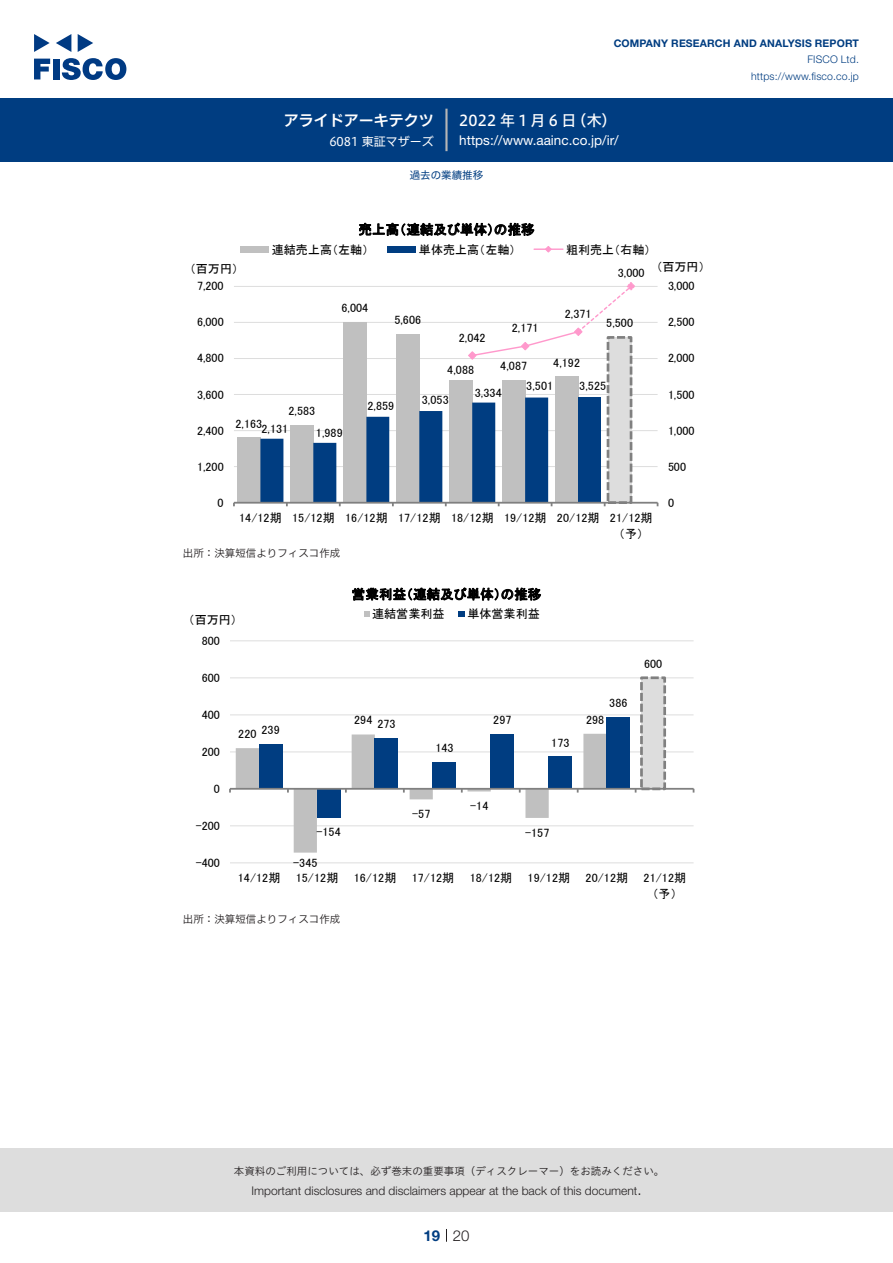
<style>
.page{position:relative;width:893px;height:1263px;background:#fff}
.page>*{position:absolute;margin:0;border:0;box-sizing:border-box;transform-origin:0 0}
.t1{font:15px "Hiragino UD Sans F Std N W5";letter-spacing:.21em;color:#fff}
.t2{font:15px "Hiragino UD Sans F Std N W6";color:#fff}
.t3{font:300 15px "Helvetica Neue LT Std";color:#231f20}
.t4{font:700 15px "Helvetica Neue LT Std";color:#003d81}
.t5{font:13.5px "MS P Gothic";color:#000}
.t6{font:13.5px "Helvetica Neue LT Std";color:#fff}
.t7{font:12.15px "MS P Gothic";color:#000}
.t8{font:12px "MS P Gothic";letter-spacing:.005em;color:#000}
.t9{font:300 12px "Helvetica Neue LT Std";color:#231f20}
.t10{font:12px "Hiragino UD Sans F Std N W4";color:#fff}
.t11{font:10.5px "Hiragino UD Sans Std W3";color:#231f20}
.t12{font:700 10.5px "Helvetica Neue LT Std";letter-spacing:.015em;color:#003d81}
.t13{font:300 10.5px/16.5px "Helvetica Neue LT Std";letter-spacing:.015em;color:#003d81;text-align:right}
.t14{font:10.5px "Hiragino UD Sans F Std N W3";color:#231f20}
.t15{font:10.5px "Hiragino UD Sans F Std N W4";color:#003d81}
</style>
<div class="page">
<div style="left:0;top:1148px;width:893px;height:64px;background:#ddd"></div>
<svg style="left:34px;top:59px;width:16px;height:20px"></svg>
<div style="left:53px;top:59px;width:6px;height:20px;background:#003a83"></div>
<svg style="left:62px;top:58px;width:64px;height:22px"></svg>
<svg style="left:34px;top:34px;width:16px;height:18px"></svg>
<svg style="left:78px;top:34px;width:15px;height:18px"></svg>
<svg style="left:56px;top:34px;width:15px;height:18px"></svg>
<div style="left:0;top:98px;width:893px;height:64px;background:#003d81"></div>
<hr style="left:445px;top:109px;width:3px;height:42px;background:#b5b5b6">
<svg style="left:446px;top:1229px;width:1px;height:13px"></svg>
<hr style="left:234px;top:466px;width:424px;height:1px;background:#ddd">
<hr style="left:234px;top:430px;width:424px;height:1px;background:#ddd">
<hr style="left:234px;top:394px;width:424px;height:1px;background:#ddd">
<hr style="left:234px;top:358px;width:424px;height:1px;background:#ddd">
<hr style="left:234px;top:322px;width:424px;height:1px;background:#ddd">
<hr style="left:234px;top:286px;width:424px;height:1px;background:#ddd">
<div style="left:237px;top:438px;width:23px;height:65px;background:#c0c0c0"></div>
<div style="left:343px;top:322px;width:23px;height:181px;background:#c0c0c0"></div>
<div style="left:396px;top:334px;width:23px;height:169px;background:#c0c0c0"></div>
<div style="left:449px;top:380px;width:23px;height:123px;background:#c0c0c0"></div>
<div style="left:502px;top:380px;width:23px;height:123px;background:#c0c0c0"></div>
<div style="left:555px;top:377px;width:23px;height:126px;background:#c0c0c0"></div>
<div style="left:608px;top:337px;width:23px;height:166px;background:#ddd"></div>
<div style="left:607px;top:336px;width:25px;height:168px;border:3px dashed #808080"></div>
<div style="left:578px;top:397px;width:23px;height:106px;background:#003d81"></div>
<hr style="left:234px;top:502px;width:424px;height:2px;background:#808080">
<svg style="left:260px;top:397px;width:292px;height:109px"></svg>
<svg style="left:468px;top:282px;width:167px;height:78px"></svg>
<div style="left:240px;top:246px;width:29px;height:6px;background:#c0c0c0"></div>
<div style="left:387px;top:246px;width:29px;height:6px;background:#003d81"></div>
<hr style="left:534px;top:248px;width:29px;height:2px;background:#f9c">
<svg style="left:544px;top:246px;width:8px;height:7px"></svg>
<hr style="left:230px;top:862px;width:464px;height:1px;background:#ddd">
<hr style="left:230px;top:825px;width:464px;height:1px;background:#ddd">
<hr style="left:230px;top:751px;width:464px;height:1px;background:#ddd">
<hr style="left:230px;top:714px;width:464px;height:1px;background:#ddd">
<hr style="left:230px;top:677px;width:464px;height:1px;background:#ddd">
<hr style="left:230px;top:640px;width:464px;height:1px;background:#ddd">
<div style="left:641px;top:678px;width:24px;height:111px;background:#ddd"></div>
<div style="left:640px;top:676px;width:26px;height:114px;border:3px dashed #808080"></div>
<div style="left:607px;top:717px;width:23px;height:72px;background:#003d81"></div>
<hr style="left:230px;top:788px;width:464px;height:2px;background:#808080">
<svg style="left:229px;top:734px;width:378px;height:119px"></svg>
<svg style="left:364px;top:611px;width:6px;height:6px"></svg>
<svg style="left:459px;top:611px;width:6px;height:6px"></svg>
<p class="t2" style="left:284px;top:109px;width:152px">アライドアーキテクツ</p>
<p class="t10" style="left:329px;top:132px;width:106px">6081 東証マザーズ</p>
<p class="t12" style="left:614px;top:37px;width:247px">COMPANY RESEARCH AND ANALYSIS REPORT</p>
<p class="t13" style="left:751px;top:51px;width:109px">FISCO Ltd. https://www.fisco.co j p.</p>
<p class="t1" style="left:459px;top:109px;width:119px">2022年1月6日</p>
<p class="t1" style="left:572px;top:109px;width:46px">（木(</p>
<p class="t6" style="left:459px;top:132px;width:161px">https://www.aainc. c o j p. /i r/</p>
<p class="t15" style="left:410px;top:167px;width:75px">過去の業績推移</p>
<p class="t5" style="left:358px;top:223px;width:178px">売上高（連結及び単体）の推移</p>
<p class="t8" style="left:272px;top:243px;width:98px">連結売上高（左軸）</p>
<p class="t8" style="left:419px;top:243px;width:98px">単体売上高（左軸）</p>
<p class="t8" style="left:566px;top:243px;width:86px">粗利売上（右軸(</p>
<p class="t8" style="left:190px;top:262px;width:50px">（百万円）</p>
<p class="t8" style="left:618px;top:267px;width:28px">3,000</p>
<p class="t7" style="left:197px;top:280px;width:28px">7,200</p>
<p class="t8" style="left:197px;top:316px;width:28px">6,000</p>
<p class="t7" style="left:341px;top:302px;width:28px">6,004</p>
<p class="t8" style="left:394px;top:314px;width:28px">5,606</p>
<p class="t8" style="left:459px;top:331px;width:28px">2,042</p>
<p class="t8" style="left:512px;top:322px;width:28px">2,171</p>
<p class="t8" style="left:565px;top:307px;width:28px">2,371</p>
<p class="t8" style="left:606px;top:317px;width:28px">5,500</p>
<p class="t8" style="left:197px;top:352px;width:28px">4,800</p>
<p class="t8" style="left:447px;top:364px;width:28px">4,088</p>
<p class="t7" style="left:500px;top:359px;width:28px">4,087</p>
<p class="t8" style="left:553px;top:356px;width:28px">4,192</p>
<p class="t8" style="left:197px;top:388px;width:28px">3,600</p>
<p class="t8" style="left:288px;top:405px;width:28px">2,583</p>
<p class="t8" style="left:367px;top:399px;width:28px">2,859</p>
<p class="t8" style="left:422px;top:393px;width:28px">3,053</p>
<p class="t8" style="left:475px;top:387px;width:28px">3,334</p>
<p class="t7" style="left:526px;top:380px;width:28px">3,501</p>
<p class="t7" style="left:579px;top:379px;width:28px">3,525</p>
<p class="t8" style="left:197px;top:424px;width:28px">2,400</p>
<p class="t8" style="left:197px;top:460px;width:28px">1,200</p>
<p class="t8" style="left:235px;top:417px;width:28px">2,163</p>
<p class="t8" style="left:261px;top:423px;width:28px">2,131</p>
<p class="t8" style="left:316px;top:427px;width:28px">1,989</p>
<p class="t8" style="left:656px;top:261px;width:50px">（百万円(</p>
<p class="t7" style="left:668px;top:280px;width:28px">3,000</p>
<p class="t8" style="left:668px;top:316px;width:28px">2,500</p>
<p class="t8" style="left:668px;top:352px;width:28px">2,000</p>
<p class="t8" style="left:668px;top:388px;width:28px">1,500</p>
<p class="t8" style="left:668px;top:424px;width:28px">1,000</p>
<p class="t8" style="left:668px;top:460px;width:20px">500</p>
<p class="t7" style="left:218px;top:496px;width:8px">0</p>
<p class="t7" style="left:668px;top:496px;width:8px">0</p>
<p class="t8" style="left:239px;top:512px;width:44px">14/12期</p>
<p class="t8" style="left:292px;top:512px;width:44px">15/12期</p>
<p class="t8" style="left:345px;top:512px;width:44px">16/12期</p>
<p class="t8" style="left:398px;top:512px;width:44px">17/12期</p>
<p class="t8" style="left:451px;top:512px;width:44px">18/12期</p>
<p class="t8" style="left:504px;top:512px;width:44px">19/12期</p>
<p class="t14" style="left:183px;top:545px;width:159px">出所：決算短信よりフィスコ作成</p>
<p class="t8" style="left:189px;top:614px;width:50px">（百万円(</p>
<p class="t8" style="left:202px;top:634px;width:20px">800</p>
<p class="t8" style="left:202px;top:671px;width:20px">600</p>
<p class="t5" style="left:352px;top:587px;width:191px">営業利益（連結及び単体）の推移</p>
<p class="t7" style="left:467px;top:608px;width:74px">単体営業利益</p>
<p class="t7" style="left:372px;top:608px;width:74px">連結営業利益</p>
<p class="t8" style="left:557px;top:512px;width:44px">20/12期</p>
<p class="t8" style="left:610px;top:512px;width:44px">21/12期</p>
<p class="t7" style="left:619px;top:527px;width:26px">予（ (</p>
<p class="t8" style="left:609px;top:697px;width:20px">386</p>
<p class="t8" style="left:644px;top:657px;width:20px">600</p>
<p class="t7" style="left:202px;top:708px;width:20px">400</p>
<p class="t8" style="left:202px;top:745px;width:20px">200</p>
<p class="t8" style="left:214px;top:782px;width:8px">0</p>
<p class="t8" style="left:196px;top:820px;width:26px">-200</p>
<p class="t7" style="left:196px;top:856px;width:26px">-400</p>
<p class="t8" style="left:261px;top:724px;width:20px">239</p>
<p class="t8" style="left:238px;top:728px;width:20px">220</p>
<p class="t8" style="left:238px;top:872px;width:44px">14/12期</p>
<p class="t8" style="left:316px;top:826px;width:26px">-154</p>
<p class="t8" style="left:293px;top:857px;width:26px">-345</p>
<p class="t8" style="left:296px;top:872px;width:44px">15/12期</p>
<p class="t14" style="left:183px;top:911px;width:159px">出所：決算短信よりフィスコ作成</p>
<p class="t8" style="left:354px;top:714px;width:20px">294</p>
<p class="t8" style="left:377px;top:718px;width:20px">273</p>
<p class="t8" style="left:354px;top:872px;width:44px">16/12期</p>
<p class="t8" style="left:435px;top:742px;width:20px">143</p>
<p class="t8" style="left:412px;top:808px;width:20px">-57</p>
<p class="t8" style="left:412px;top:872px;width:44px">17/12期</p>
<p class="t8" style="left:493px;top:713px;width:20px">297</p>
<p class="t8" style="left:551px;top:736px;width:20px">173</p>
<p class="t8" style="left:586px;top:713px;width:20px">298</p>
<p class="t8" style="left:470px;top:800px;width:20px">-14</p>
<p class="t7" style="left:525px;top:826px;width:26px">-157</p>
<p class="t8" style="left:470px;top:872px;width:44px">18/12期</p>
<p class="t8" style="left:528px;top:872px;width:44px">19/12期</p>
<p class="t8" style="left:586px;top:872px;width:44px">20/12期</p>
<p class="t8" style="left:643px;top:872px;width:44px">21/12期</p>
<p class="t7" style="left:652px;top:887px;width:26px">予（ (</p>
<p class="t11" style="left:234px;top:1163px;width:432px">本資料のご利用については、必ず巻末の重要事項（ディスクレーマー）をお読みください。</p>
<p class="t3" style="left:637px;top:1180px;width:6px">.</p>
<p class="t9" style="left:251px;top:1183px;width:387px">Important disclosures and disclaimers appear at the back of this document</p>
<p class="t4" style="left:423px;top:1226px;width:18px">19</p>
<p class="t3" style="left:453px;top:1226px;width:18px">20</p>
</div>
